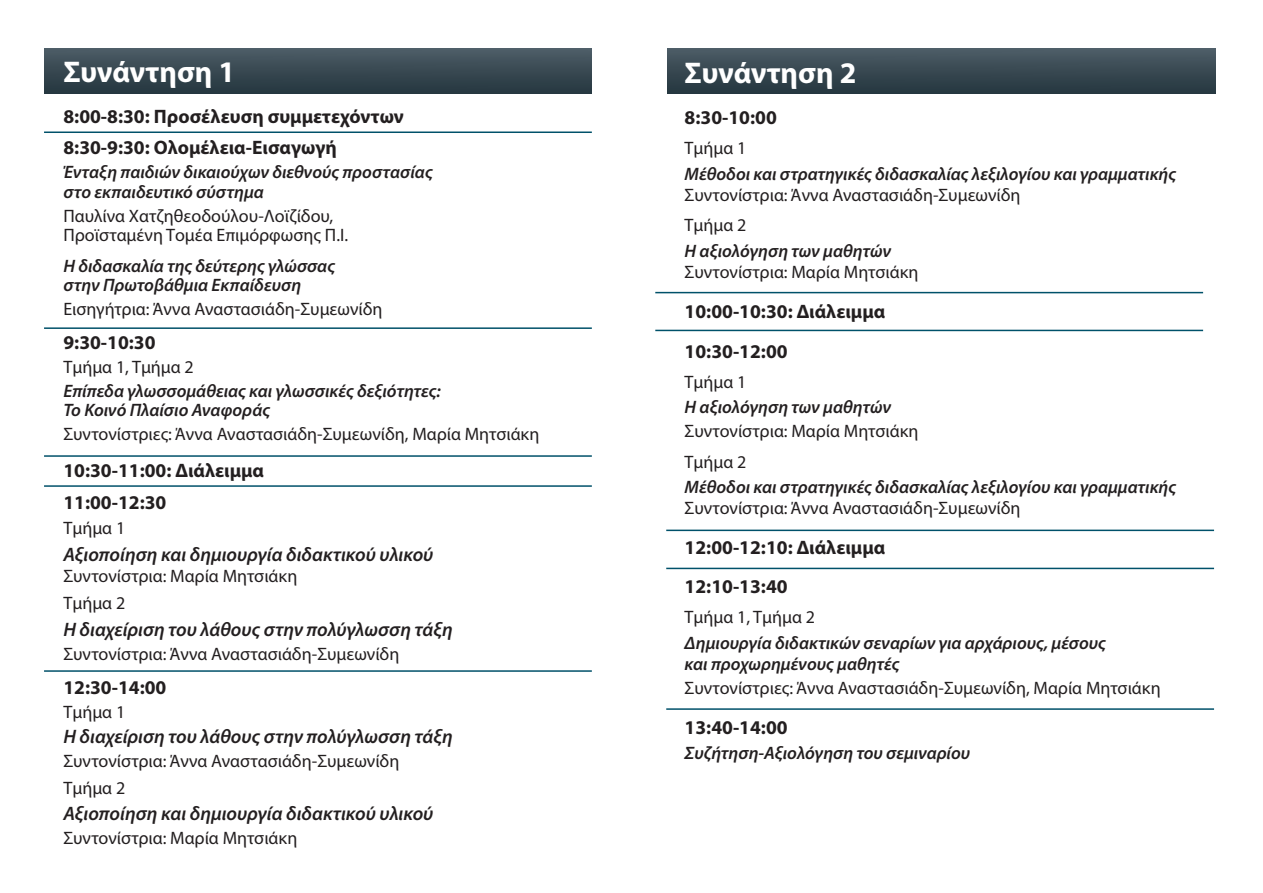
<style>
.page{position:relative;width:1263px;height:893px;background:#fff}
.page>*{position:absolute;margin:0;border:0;box-sizing:border-box;transform-origin:0 0}
.t1{font:700 30px "Myriad Pro";color:#fff}
.t2{font:700 19.5px/31.5px "Myriad Pro";color:#231f20}
.t3{font:italic 600 19.5px "Myriad Pro";color:#231f20}
.t4{font:18px/19.5px "Myriad Pro";color:#231f20}
.t5{font:italic 600 18px/19.5px "Myriad Pro";color:#231f20}
</style>
<div class="page">
<div style="left:44px;top:48px;width:548px;height:45px;background:linear-gradient(to bottom,#4d5d66,#25363f)"></div>
<div style="left:667px;top:48px;width:548px;height:45px;background:linear-gradient(to bottom,#4d5d66,#25363f)"></div>
<hr style="left:44px;top:485px;width:548px;height:2px;background:#00516a">
<hr style="left:44px;top:327px;width:548px;height:2px;background:#00516a">
<hr style="left:44px;top:131px;width:548px;height:2px;background:#00516a">
<hr style="left:655px;top:292px;width:548px;height:1px;background:#00516a">
<hr style="left:655px;top:330px;width:548px;height:1px;background:#00516a">
<hr style="left:666px;top:530px;width:548px;height:1px;background:#00516a">
<hr style="left:666px;top:568px;width:548px;height:1px;background:#00516a">
<hr style="left:666px;top:708px;width:548px;height:2px;background:#00516a">
<hr style="left:44px;top:455px;width:548px;height:2px;background:#00516a">
<hr style="left:44px;top:670px;width:548px;height:2px;background:#00516a">
<h1 class="t1" style="left:63px;top:52px;width:173px">Συνάντηση 1</h1>
<p class="t2" style="left:63px;top:100px;width:342px">8:00-8:30: Προσέλευση συμμετεχόντων<br>8:30-9:30: Ολομέλεια-Εισαγωγή</p>
<p class="t5" style="left:63px;top:162px;width:371px">Ένταξη παιδιών δικαιούχων διεθνούς προστασίας στο εκπαιδευτικό σύστημα</p>
<p class="t4" style="left:63px;top:206px;width:286px">Παυλίνα Χατζηθεοδούλου-Λοϊζίδου,<br>Προϊσταμένη Τομέα Επιμόρφωσης Π.Ι.</p>
<p class="t5" style="left:63px;top:256px;width:273px">Η διδασκαλία της δεύτερης γλώσσας στην Πρωτοβάθμια Εκπαίδευση</p>
<p class="t4" style="left:63px;top:299px;width:321px">Εισηγήτρια: Άννα Αναστασιάδη-Συμεωνίδη</p>
<p class="t2" style="left:63px;top:326px;width:94px">9:30-10:30</p>
<p class="t4" style="left:63px;top:357px;width:132px">Τμήμα 1, Τμήμα 2</p>
<p class="t5" style="left:63px;top:381px;width:379px">Επίπεδα γλωσσομάθειας και γλωσσικές δεξιότητες:<br>Το Κοινό Πλαίσιο Αναφοράς</p>
<p class="t4" style="left:63px;top:424px;width:477px">Συντονίστριες: Άννα Αναστασιάδη-Συμεωνίδη, Μαρία Μητσιάκη</p>
<p class="t2" style="left:63px;top:454px;width:202px">10:30-11:00: Διάλειμμα<br>11:00-12:30</p>
<p class="t4" style="left:63px;top:518px;width:63px">Τμήμα 1</p>
<p class="t3" style="left:63px;top:542px;width:371px">Αξιοποίηση και δημιουργία διδακτικού υλικού</p>
<p class="t4" style="left:63px;top:562px;width:235px;line-height:27.3px">Συντονίστρια: Μαρία Μητσιάκη<br>Τμήμα 2</p>
<p class="t3" style="left:63px;top:617px;width:391px">Η διαχείριση του λάθους στην πολύγλωσση τάξη</p>
<p class="t4" style="left:63px;top:644px;width:337px">Συντονίστρια: Άννα Αναστασιάδη-Συμεωνίδη</p>
<p class="t2" style="left:63px;top:671px;width:104px">12:30-14:00</p>
<p class="t4" style="left:63px;top:702px;width:63px">Τμήμα 1</p>
<p class="t3" style="left:63px;top:724px;width:391px">Η διαχείριση του λάθους στην πολύγλωσση τάξη</p>
<p class="t4" style="left:63px;top:748px;width:337px;line-height:27px">Συντονίστρια: Άννα Αναστασιάδη-Συμεωνίδη<br>Τμήμα 2</p>
<p class="t3" style="left:63px;top:801px;width:371px">Αξιοποίηση και δημιουργία διδακτικού υλικού</p>
<p class="t4" style="left:63px;top:828px;width:235px">Συντονίστρια: Μαρία Μητσιάκη</p>
<h1 class="t1" style="left:685px;top:53px;width:173px">Συνάντηση 2</h1>
<p class="t2" style="left:685px;top:101px;width:94px">8:30-10:00</p>
<p class="t4" style="left:685px;top:138px;width:63px">Τμήμα 1</p>
<p class="t5" style="left:685px;top:163px;width:493px">Μέθοδοι και στρατηγικές διδασκαλίας λεξιλογίου και γραμματικής</p>
<p class="t4" style="left:685px;top:180px;width:337px;line-height:30px">Συντονίστρια: Άννα Αναστασιάδη-Συμεωνίδη<br>Τμήμα 2</p>
<p class="t5" style="left:685px;top:241px;width:208px">Η αξιολόγηση των μαθητών</p>
<p class="t4" style="left:685px;top:262px;width:235px">Συντονίστρια: Μαρία Μητσιάκη</p>
<p class="t2" style="left:685px;top:291px;width:202px;line-height:39.6px">10:00-10:30: Διάλειμμα<br>10:30-12:00</p>
<p class="t4" style="left:685px;top:371px;width:63px">Τμήμα 1</p>
<p class="t5" style="left:685px;top:397px;width:208px">Η αξιολόγηση των μαθητών</p>
<p class="t4" style="left:685px;top:415px;width:235px;line-height:30.6px">Συντονίστρια: Μαρία Μητσιάκη<br>Τμήμα 2</p>
<p class="t5" style="left:685px;top:477px;width:493px">Μέθοδοι και στρατηγικές διδασκαλίας λεξιλογίου και γραμματικής</p>
<p class="t4" style="left:685px;top:498px;width:337px">Συντονίστρια: Άννα Αναστασιάδη-Συμεωνίδη</p>
<p class="t2" style="left:685px;top:527px;width:202px;line-height:39.6px">12:00-12:10: Διάλειμμα<br>12:10-13:40</p>
<p class="t4" style="left:685px;top:607px;width:132px">Τμήμα 1, Τμήμα 2</p>
<p class="t5" style="left:685px;top:632px;width:423px;line-height:21px">Δημιουργία διδακτικών σεναρίων για αρχάριους, μέσους και προχωρημένους μαθητές</p>
<p class="t4" style="left:685px;top:678px;width:477px">Συντονίστριες: Άννα Αναστασιάδη-Συμεωνίδη, Μαρία Μητσιάκη</p>
<p class="t2" style="left:685px;top:711px;width:104px">13:40-14:00</p>
<p class="t5" style="left:685px;top:743px;width:287px">Συζήτηση-Αξιολόγηση του σεμιναρίου</p>
</div>
